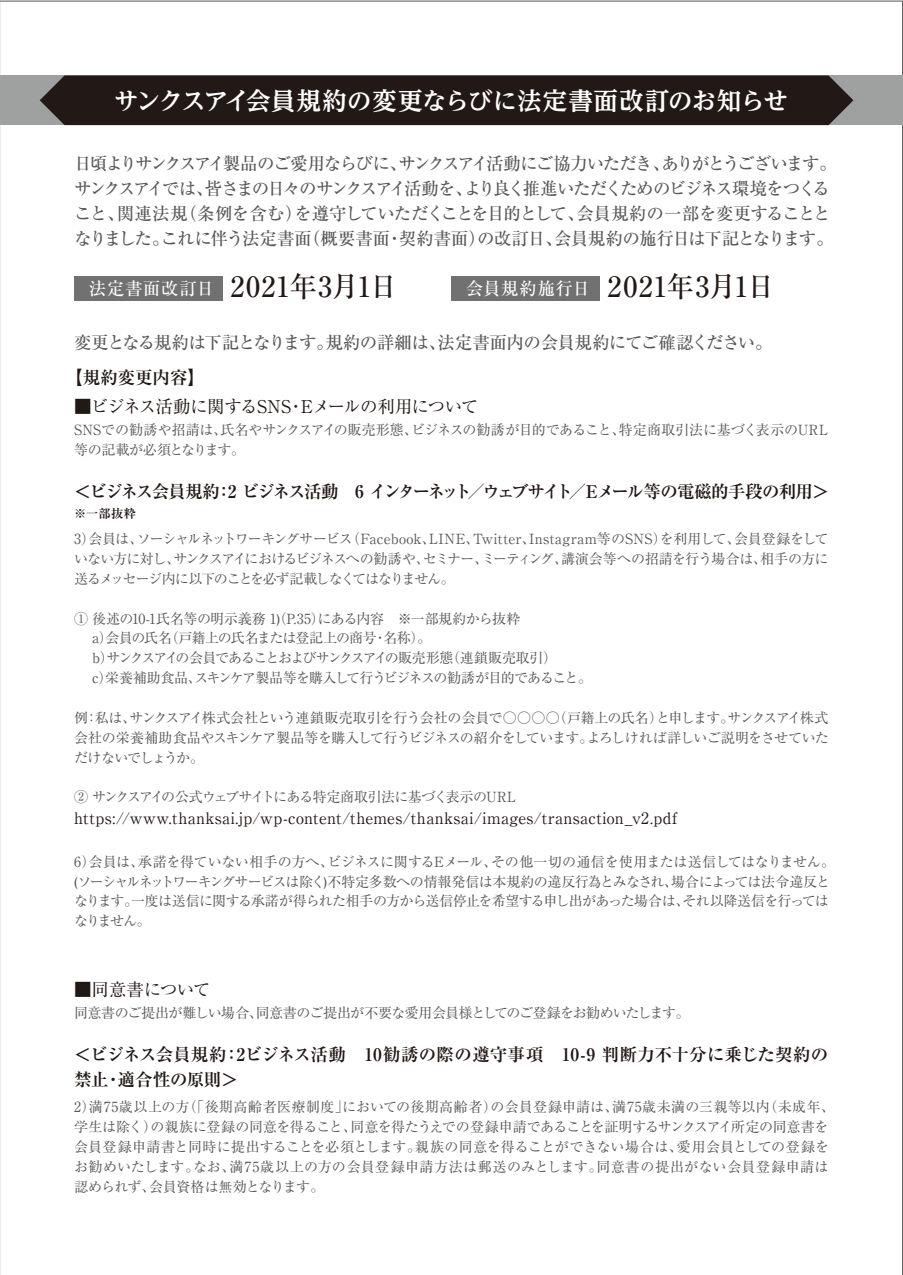
<style>
.page{position:relative;width:903px;height:1275px;background:#fff}
.page>*{position:absolute;margin:0;border:0;box-sizing:border-box;transform-origin:0 0}
.t1{font:500 28px "Ryumin Pro";letter-spacing:-.005em;color:#221815}
.t2{font:700 24.5px "UD Reimin Pro";color:#fff}
.t3{font:500 17.5px/24.8px "Ryumin Pro";letter-spacing:-.075em;color:#595757}
.t4{font:700 17.5px/24.8px "Ryumin Pro";color:#221815}
.t5{font:700 17.5px "Ryumin Pro";letter-spacing:-.1em;color:#221815}
.t6{font:500 17.5px "Ryumin Pro";letter-spacing:-.05em;color:#595757}
.t7{font:17.5px "Ryumin Pro";letter-spacing:-.035em;color:#221815}
.t8{font:700 17.5px "Ryumin Pro";letter-spacing:-.03em;color:#221815}
.t9{font:500 17.5px "Ryumin Pro";letter-spacing:.035em;color:#fff}
.t10{font:15.75px "Ryumin Pro";letter-spacing:.02em;color:#221815}
.t11{font:14px/19.8px "Ryumin Pro";letter-spacing:-.035em;color:#595757}
.t12{font:14px/19.8px "Ryumin Pro";letter-spacing:.005em;color:#595757}
.t13{font:14px/19.8px "Ryumin Pro";letter-spacing:-.06em;color:#595757}
.t14{font:14px "Ryumin Pro";letter-spacing:-.055em;color:#595757}
.t15{font:700 12.25px "Ryumin Pro";color:#221815}
.s1{font-size:17.5px;color:#fff}
</style>
<div class="page">
<div style="left:0;top:75px;width:903px;height:50px;background:#9fa0a0"></div>
<div style="left:40px;top:75px;width:813px;height:50px;background:#221815"></div>
<div style="left:74px;top:276px;width:149px;height:25px;background:#727171"></div>
<div style="left:451px;top:276px;width:149px;height:25px;background:#727171"></div>
<h2 class="t2" style="left:114px;top:80px;width:675px">サンクスアイ会員規約の変更ならびに法定書面改訂のお知らせ</h2>
<p class="t3" style="left:74px;top:150px;width:764px">日頃よりサンクスアイ製品のご愛用ならびに、サンクスアイ活動にご協力いただき、ありがとうございます。サンクスアイでは、皆さまの日々のサンクスアイ活動を、より良く推進いただくためのビジネス環境をつくること、関連法規（条例を含む）を遵守していただくことを目的として、会員規約の一部を変更することとなりました。これに伴う法定書面（概要書面・契約書面）の改訂日、会員規約の施行日は下記となります。</p>
<p class="t9" style="left:89px;top:274px;width:127px">法定書面改訂日</p>
<h1 class="t1" style="left:466px;top:265px;width:310px"><span class="s1">会員規約施行日</span> 2021年3月1日</h1>
<h1 class="t1" style="left:230px;top:265px;width:169px">2021年3月1日</h1>
<p class="t6" style="left:74px;top:329px;width:700px">変更となる規約は下記となります。規約の詳細は、法定書面内の会員規約にてご確認ください。</p>
<p class="t8" style="left:65px;top:363px;width:141px">【規約変更内容】</p>
<p class="t7" style="left:74px;top:393px;width:406px">■ビジネス活動に関するSNS・Eメールの利用について</p>
<p class="t11" style="left:74px;top:419px;width:755px">SNSでの勧誘や招請は、氏名やサンクスアイの販売形態、ビジネスの勧誘が目的であること、特定商取引法に基づく表示のURL等の記載が必須となります。</p>
<p class="t5" style="left:74px;top:477px;width:756px">＜ビジネス会員規約：2 ビジネス活動　6 インターネット／ウェブサイト／Eメール等の電磁的手段の利用＞</p>
<p class="t15" style="left:74px;top:504px;width:63px">※一部抜粋</p>
<p class="t11" style="left:74px;top:528px;width:756px;text-align:justify">3）会員は、ソーシャルネットワーキングサービス（Facebook、LINE、Twitter、Instagram等のSNS）を利用して、会員登録をしていない方に対し、サンクスアイにおけるビジネスへの勧誘や、セミナー、ミーティング、講演会等への招請を行う場合は、相手の方に送るメッセージ内に以下のことを必ず記載しなくてはなりません。</p>
<p class="t13" style="left:74px;top:607px;width:520px">① 後述の10-1氏名等の明示義務 1)（P.35）にある内容　※一部規約から抜粋<br>　 a）会員の氏名（戸籍上の氏名または登記上の商号・名称）。<br>　 b）サンクスアイの会員であることおよびサンクスアイの販売形態（連鎖販売取引）<br>　 c）栄養補助食品、スキンケア製品等を購入して行うビジネスの勧誘が目的であること。</p>
<p class="t11" style="left:74px;top:707px;width:756px;text-align:justify">例：私は、サンクスアイ株式会社という連鎖販売取引を行う会社の会員で○○○○（戸籍上の氏名）と申します。サンクスアイ株式会社の栄養補助食品やスキンケア製品等を購入して行うビジネスの紹介をしています。よろしければ詳しいご説明をさせていただけないでしょうか。</p>
<p class="t14" style="left:74px;top:786px;width:443px">② サンクスアイの公式ウェブサイトにある特定商取引法に基づく表示のURL</p>
<p class="t10" style="left:74px;top:805px;width:605px">https://www.thanksai.jp/wp-content/themes/thanksai/images/transaction_v2.pdf</p>
<p class="t11" style="left:74px;top:851px;width:763px">6）会員は、承諾を得ていない相手の方へ、ビジネスに関するEメール、その他一切の通信を使用または送信してはなりません。(ソーシャルネットワーキングサービスは除く)不特定多数への情報発信は本規約の違反行為とみなされ、場合によっては法令違反となります。一度は送信に関する承諾が得られた相手の方から送信停止を希望する申し出があった場合は、それ以降送信を行ってはなりません。　</p>
<p class="t7" style="left:74px;top:976px;width:138px">■同意書について</p>
<p class="t11" style="left:74px;top:1002px;width:617px">同意書のご提出が難しい場合、同意書のご提出が不要な愛用会員様としてのご登録をお勧めいたします。</p>
<p class="t4" style="left:74px;top:1040px;width:756px">＜ビジネス会員規約：2ビジネス活動　10勧誘の際の遵守事項　10-9 判断力不十分に乗じた契約の禁止・適合性の原則＞</p>
<p class="t12" style="left:74px;top:1096px;width:763px">2）満75歳以上の方（「後期高齢者医療制度」においての後期高齢者）の会員登録申請は、満75歳未満の三親等以内（未成年、学生は除く）の親族に登録の同意を得ること、同意を得たうえでの登録申請であることを証明するサンクスアイ所定の同意書を会員登録申請書と同時に提出することを必須とします。親族の同意を得ることができない場合は、愛用会員としての登録をお勧めいたします。なお、満75歳以上の方の会員登録申請方法は郵送のみとします。同意書の提出がない会員登録申請は認められず、会員資格は無効となります。</p>
</div>
